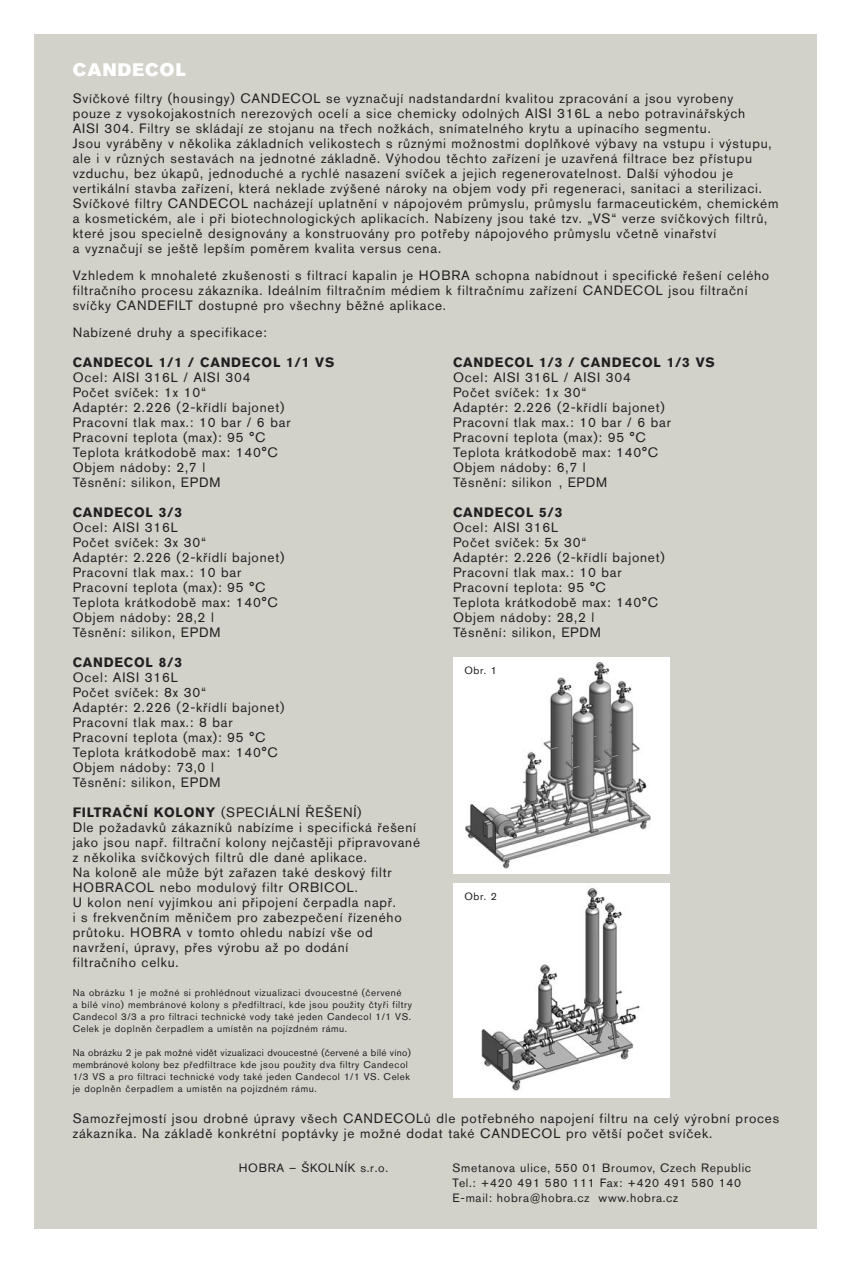
<style>
.page{position:relative;width:851px;height:1263px;background:#fff}
.page>*{position:absolute;margin:0;border:0;box-sizing:border-box;transform-origin:0 0}
.t1{font:18px "Akzidenz Grotesk CE Super";letter-spacing:.065em;color:#fff}
.t2{font:13.5px/15px "Akzidenz Grotesk CE";letter-spacing:.06em;color:#231f20}
.t3{font:700 13.5px "Akzidenz Grotesk CE";letter-spacing:.055em;color:#231f20}
.t4{font:12px/15px "Akzidenz Grotesk CE";letter-spacing:.06em;color:#231f20}
.t5{font:10.5px "Akzidenz Grotesk CE";letter-spacing:.06em;color:#231f20}
.t6{font:9.75px/12px "Akzidenz Grotesk CE";letter-spacing:.06em;color:#231f20}
.s1{font-weight:700}
</style>
<div class="page">
<div style="left:34px;top:34px;width:782px;height:1195px;background:#d2d2ca"></div>
<div style="left:453px;top:657px;width:217px;height:217px;background:#fff"></div>
<img style="left:465px;top:662px;width:186px;height:207px">
<div style="left:453px;top:883px;width:217px;height:214px;background:#fff"></div>
<img style="left:481px;top:888px;width:159px;height:203px">
<h1 class="t1" style="left:73px;top:64px;width:114px">CANDECOL</h1>
<p class="t2" style="left:73px;top:93px;width:707px">Svíčkové filtry (housingy) CANDECOL se vyznačují nadstandardní kvalitou zpracování a jsou vyrobeny<br>pouze z vysokojakostních nerezových ocelí a sice chemicky odolných AISI 316L a nebo potravinářských<br>AISI 304. Filtry se skládají ze stojanu na třech nožkách, snímatelného krytu a upínacího segmentu.<br>Jsou vyráběny v několika základních velikostech s různými možnostmi doplňkové výbavy na vstupu i výstupu, ale i v různých sestavách na jednotné základně. Výhodou těchto zařízení je uzavřená filtrace bez přístupu vzduchu, bez úkapů, jednoduché a rychlé nasazení svíček a jejich regenerovatelnost. Další výhodou je vertikální stavba zařízení, která neklade zvýšené nároky na objem vody při regeneraci, sanitaci a sterilizaci.<br>Svíčkové filtry CANDECOL nacházejí uplatnění v nápojovém průmyslu, průmyslu farmaceutickém, chemickém a kosmetickém, ale i při biotechnologických aplikacích. Nabízeny jsou také tzv. „VS“ verze svíčkových filtrů, které jsou specielně designovány a konstruovány pro potřeby nápojového průmyslu včetně vinařství<br>a vyznačují se ještě lepším poměrem kvalita versus cena.</p>
<p class="t2" style="left:73px;top:270px;width:698px">Vzhledem k mnohaleté zkušenosti s filtrací kapalin je HOBRA schopna nabídnout i specifické řešení celého filtračního procesu zákazníka. Ideálním filtračním médiem k filtračnímu zařízení CANDECOL jsou filtrační svíčky CANDEFILT dostupné pro všechny běžné aplikace.</p>
<p class="t2" style="left:73px;top:327px;width:196px">Nabízené druhy a specifikace:</p>
<p class="t3" style="left:73px;top:358px;width:263px">CANDECOL 1/1 / CANDECOL 1/1 VS</p>
<p class="t3" style="left:453px;top:358px;width:263px">CANDECOL 1/3 / CANDECOL 1/3 VS</p>
<p class="t2" style="left:73px;top:372px;width:179px">Ocel: AISI 316L / AISI 304</p>
<p class="t2" style="left:453px;top:372px;width:179px">Ocel: AISI 316L / AISI 304</p>
<p class="t2" style="left:73px;top:387px;width:135px">Počet svíček: 1x 10“</p>
<p class="t2" style="left:453px;top:387px;width:135px">Počet svíček: 1x 30“</p>
<p class="t2" style="left:73px;top:402px;width:213px">Adaptér: 2.226 (2-křídlí bajonet)</p>
<p class="t2" style="left:453px;top:402px;width:213px">Adaptér: 2.226 (2-křídlí bajonet)</p>
<p class="t2" style="left:73px;top:417px;width:219px">Pracovní tlak max.: 10 bar / 6 bar</p>
<p class="t2" style="left:453px;top:417px;width:219px">Pracovní tlak max.: 10 bar / 6 bar</p>
<p class="t2" style="left:73px;top:432px;width:194px">Pracovní teplota (max): 95 °C</p>
<p class="t2" style="left:453px;top:432px;width:194px">Pracovní teplota (max): 95 °C</p>
<p class="t2" style="left:73px;top:447px;width:206px">Teplota krátkodobě max: 140°C</p>
<p class="t2" style="left:453px;top:447px;width:206px">Teplota krátkodobě max: 140°C</p>
<p class="t2" style="left:73px;top:462px;width:134px">Objem nádoby: 2,7 l</p>
<p class="t2" style="left:453px;top:462px;width:134px">Objem nádoby: 6,7 l</p>
<p class="t2" style="left:73px;top:477px;width:149px">Těsnění: silikon, EPDM</p>
<p class="t2" style="left:453px;top:477px;width:156px">Těsnění: silikon , EPDM</p>
<p class="t3" style="left:73px;top:508px;width:111px">CANDECOL 3/3</p>
<p class="t3" style="left:453px;top:508px;width:111px">CANDECOL 5/3</p>
<p class="t2" style="left:73px;top:522px;width:107px">Ocel: AISI 316L</p>
<p class="t2" style="left:453px;top:522px;width:107px">Ocel: AISI 316L</p>
<p class="t2" style="left:73px;top:537px;width:135px">Počet svíček: 3x 30“</p>
<p class="t2" style="left:453px;top:537px;width:135px">Počet svíček: 5x 30“</p>
<p class="t2" style="left:73px;top:552px;width:213px">Adaptér: 2.226 (2-křídlí bajonet)</p>
<p class="t2" style="left:453px;top:552px;width:213px">Adaptér: 2.226 (2-křídlí bajonet)</p>
<p class="t2" style="left:73px;top:567px;width:170px">Pracovní tlak max.: 10 bar</p>
<p class="t2" style="left:453px;top:567px;width:170px">Pracovní tlak max.: 10 bar</p>
<p class="t2" style="left:73px;top:582px;width:194px">Pracovní teplota (max): 95 °C</p>
<p class="t2" style="left:453px;top:582px;width:154px">Pracovní teplota: 95 °C</p>
<p class="t2" style="left:73px;top:597px;width:206px">Teplota krátkodobě max: 140°C</p>
<p class="t2" style="left:453px;top:597px;width:206px">Teplota krátkodobě max: 140°C</p>
<p class="t2" style="left:73px;top:612px;width:143px">Objem nádoby: 28,2 l</p>
<p class="t2" style="left:453px;top:612px;width:143px">Objem nádoby: 28,2 l</p>
<p class="t2" style="left:73px;top:627px;width:149px">Těsnění: silikon, EPDM</p>
<p class="t2" style="left:453px;top:627px;width:149px">Těsnění: silikon, EPDM</p>
<p class="t3" style="left:73px;top:658px;width:111px">CANDECOL 8/3</p>
<p class="t2" style="left:73px;top:672px;width:213px">Ocel: AISI 316L<br>Počet svíček: 8x 30“<br>Adaptér: 2.226 (2-křídlí bajonet)<br>Pracovní tlak max.: 8 bar<br>Pracovní teplota (max): 95 °C<br>Teplota krátkodobě max: 140°C<br>Objem nádoby: 73,0 l<br>Těsnění: silikon, EPDM</p>
<p class="t2" style="left:73px;top:807px;width:349px"><span class="s1">FILTRAČNÍ KOLONY</span> (SPECIÁLNÍ ŘEŠENÍ)<br>Dle požadavků zákazníků nabízíme i specifická řešení jako jsou např. filtrační kolony nejčastěji připravované z několika svíčkových filtrů dle dané aplikace.<br>Na koloně ale může být zařazen také deskový filtr HOBRACOL nebo modulový filtr ORBICOL.<br>U kolon není vyjímkou ani připojení čerpadla např.<br>i s frekvenčním měničem pro zabezpečení řízeného průtoku. HOBRA v tomto ohledu nabízí vše od navržení, úpravy, přes výrobu až po dodání<br>filtračního celku.</p>
<p class="t6" style="left:73px;top:987px;width:341px">Na obrázku 1 je možné si prohlédnout vizualizaci dvoucestné (červené<br>a bílé víno) membránové kolony s předfiltrací, kde jsou použity čtyři filtry Candecol 3/3 a pro filtraci technické vody také jeden Candecol 1/1 VS.<br>Celek je doplněn čerpadlem a umístěn na pojízdném rámu.</p>
<p class="t6" style="left:73px;top:1047px;width:339px">Na obrázku 2 je pak možné vidět vizualizaci dvoucestné (červené a bílé víno) membránové kolony bez předfiltrace kde jsou použity dva filtry Candecol 1/3 VS a pro filtraci technické vody také jeden Candecol 1/1 VS. Celek je doplněn čerpadlem a umístěn na pojízdném rámu.</p>
<p class="t2" style="left:73px;top:1113px;width:708px">Samozřejmostí jsou drobné úpravy všech CANDECOLů dle potřebného napojení filtru na celý výrobní proces zákazníka. Na základě konkrétní poptávky je možné dodat také CANDECOL pro větší počet svíček.</p>
<p class="t4" style="left:239px;top:1162px;width:151px">HOBRA – ŠKOLNÍK s.r.o.</p>
<p class="t4" style="left:452px;top:1162px;width:300px">Smetanova ulice, 550 01 Broumov, Czech Republic<br>Tel.: +420 491 580 111 Fax: +420 491 580 140<br>E-mail: hobra@hobra.cz www.hobra.cz</p>
<p class="t5" style="left:464px;top:666px;width:34px">Obr. 1</p>
<p class="t5" style="left:464px;top:893px;width:34px">Obr. 2</p>
</div>
